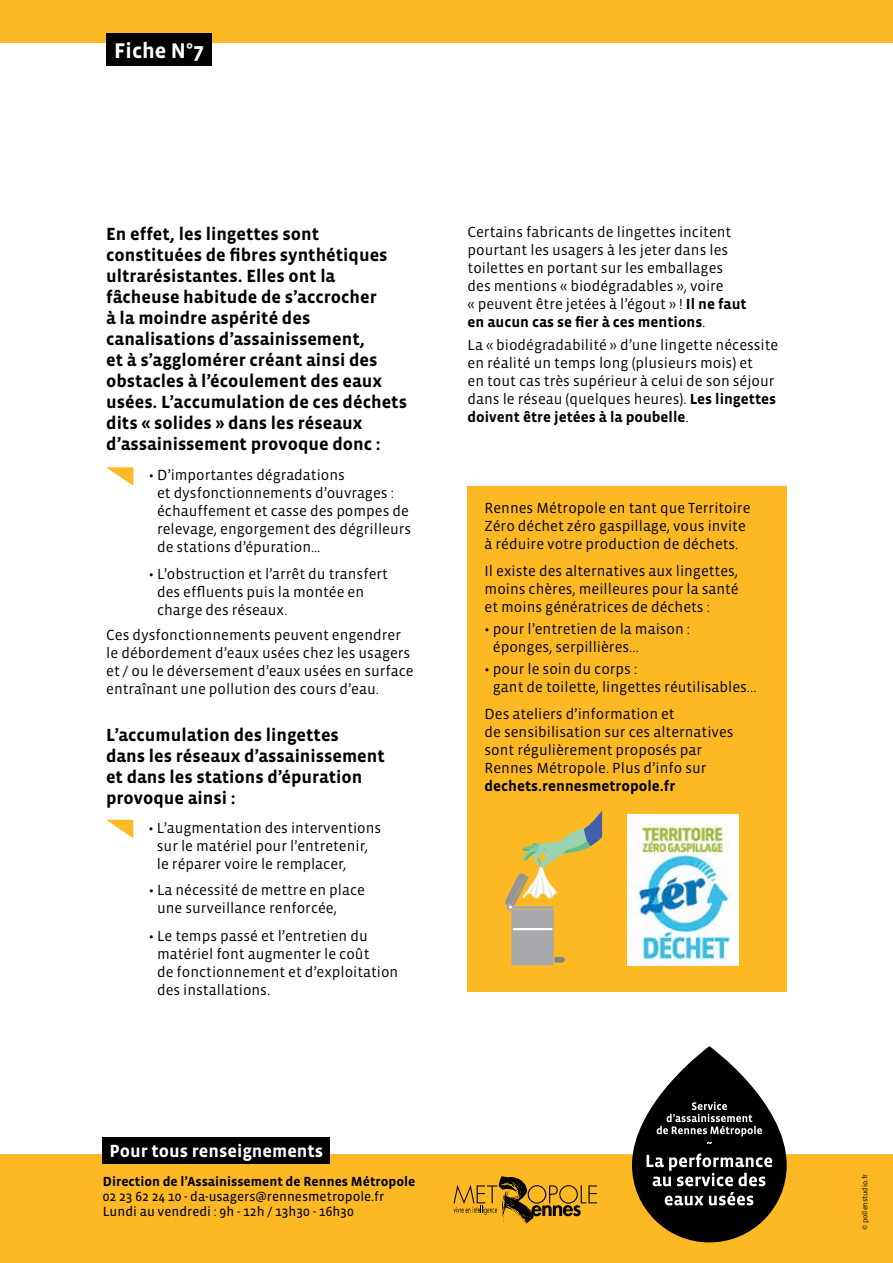
<style>
.page{position:relative;width:893px;height:1263px;background:#fff}
.page>*{position:absolute;margin:0;border:0;box-sizing:border-box;transform-origin:0 0}
.t1{font:700 21.75px "Vista Sans OT";color:#fff}
.t2{font:700 18px/21px "Vista Sans OT";color:#000}
.t3{font:700 18px "Vista Sans OT";color:#fff}
.t4{font:15px/18px "Vista Sans OT";color:#000}
.t5{font:700 15px "Vista Sans OT";color:#000}
.t6{font:13.5px/15px "Vista Sans OT";color:#000}
.t7{font:700 13.5px "Vista Sans OT";color:#000}
.t8{font:7.5px "Vista Sans OT";color:#000}
.s1{font-weight:700}
</style>
<div class="page">
<div style="left:0;top:0;width:893px;height:43px;background:#fdb924"></div>
<div style="left:106px;top:33px;width:106px;height:32px;background:#000"></div>
<div style="left:0;top:1154px;width:893px;height:109px;background:#fdb924"></div>
<svg style="left:453px;top:1176px;width:144px;height:47px"></svg>
<svg style="left:632px;top:1046px;width:155px;height:196px;fill:#000"></svg>
<svg style="left:646px;top:1153px;width:126px;height:33px"></svg>
<svg style="left:665px;top:1195px;width:38px;height:10px"></svg>
<svg style="left:709px;top:1192px;width:44px;height:13px"></svg>
<svg style="left:657px;top:1102px;width:105px;height:34px"></svg>
<div style="left:103px;top:1137px;width:227px;height:27px;background:#000"></div>
<svg style="left:106px;top:467px;width:27px;height:19px"></svg>
<svg style="left:106px;top:820px;width:27px;height:18px"></svg>
<div style="left:468px;top:486px;width:319px;height:505px;background:#fdb924"></div>
<img style="left:627px;top:814px;width:112px;height:151px">
<svg style="left:505px;top:811px;width:97px;height:154px"></svg>
<h1 class="t1" style="left:114px;top:39px;width:91px">Fiche N°7</h1>
<p class="t2" style="left:106px;top:224px;width:302px">En effet, les lingettes sont constituées de fibres synthétiques ultrarésistantes. Elles ont la fâcheuse habitude de s’accrocher<br>à la moindre aspérité des canalisations d’assainissement,<br>et à s’agglomérer créant ainsi des obstacles à l’écoulement des eaux usées. L’accumulation de ces déchets dits « solides » dans les réseaux d’assainissement provoque donc :</p>
<p class="t4" style="left:157px;top:466px;width:256px;text-indent:-8px">• D’importantes dégradations<br>et dysfonctionnements d’ouvrages : échauffement et casse des pompes de relevage, engorgement des dégrilleurs de stations d’épuration…</p>
<p class="t4" style="left:157px;top:565px;width:232px;text-indent:-8px">• L’obstruction et l’arrêt du transfert des effluents puis la montée en charge des réseaux.</p>
<p class="t4" style="left:106px;top:626px;width:309px">Ces dysfonctionnements peuvent engendrer le débordement d’eaux usées chez les usagers et / ou le déversement d’eaux usées en surface entraînant une pollution des cours d’eau.</p>
<p class="t2" style="left:106px;top:725px;width:280px">L’accumulation des lingettes<br>dans les réseaux d’assainissement et dans les stations d’épuration provoque ainsi :</p>
<p class="t4" style="left:157px;top:819px;width:226px;text-indent:-8px">• L’augmentation des interventions sur le matériel pour l’entretenir, le réparer voire le remplacer,</p>
<p class="t4" style="left:157px;top:881px;width:209px;text-indent:-8px">• La nécessité de mettre en place une surveillance renforcée,</p>
<p class="t4" style="left:157px;top:927px;width:243px;text-indent:-8px">• Le temps passé et l’entretien du matériel font augmenter le coût<br>de fonctionnement et d’exploitation des installations.</p>
<p class="t4" style="left:468px;top:224px;width:281px">Certains fabricants de lingettes incitent pourtant les usagers à les jeter dans les toilettes en portant sur les emballages des mentions « biodégradables », voire<br>« peuvent être jetées à l’égout » ! <span class="s1">I l ne faut en aucun cas se fier à ces mentions</span>.</p>
<p class="t4" style="left:468px;top:336px;width:312px">La « biodégradabilité » d’une lingette nécessite en réalité un temps long (plusieurs mois) et<br>en tout cas très supérieur à celui de son séjour dans le réseau (quelques heures). <span class="s1">Les lingettes doivent être jetées à la poubelle</span>.</p>
<p class="t4" style="left:485px;top:499px;width:267px">Rennes Métropole en tant que Territoire<br>Zéro déchet zéro gaspillage, vous invite à réduire votre production de déchets.</p>
<p class="t4" style="left:485px;top:562px;width:256px;text-align:justify">Il existe des alternatives aux lingettes, moins chères, meilleures pour la santé et moins génératrices de déchets :</p>
<p class="t4" style="left:493px;top:620px;width:199px;text-indent:-8px">• pour l’entretien de la maison : éponges, serpillières...</p>
<p class="t4" style="left:493px;top:660px;width:265px;text-indent:-8px">• pour le soin du corps :<br>gant de toilette, lingettes réutilisables...</p>
<p class="t4" style="left:485px;top:705px;width:250px">Des ateliers d’information et<br>de sensibilisation sur ces alternatives sont régulièrement proposés par Rennes Métropole. Plus d’info sur</p>
<p class="t5" style="left:485px;top:778px;width:192px">dechets.rennesmetropole.fr</p>
<p class="t3" style="left:110px;top:1142px;width:215px">Pour tous renseignements</p>
<p class="t7" style="left:103px;top:1175px;width:314px">Direction de l’Assainissement de Rennes Métropole</p>
<p class="t6" style="left:103px;top:1189px;width:283px">02 23 62 24 10 - da-usagers@rennesmetropole.fr<br>Lundi au vendredi : 9h - 12h / 13h30 - 16h30</p>
<p class="t8" style="left:861px;top:1230px;width:58px;rotate:-90deg">© pollenstudio.fr</p>
</div>
